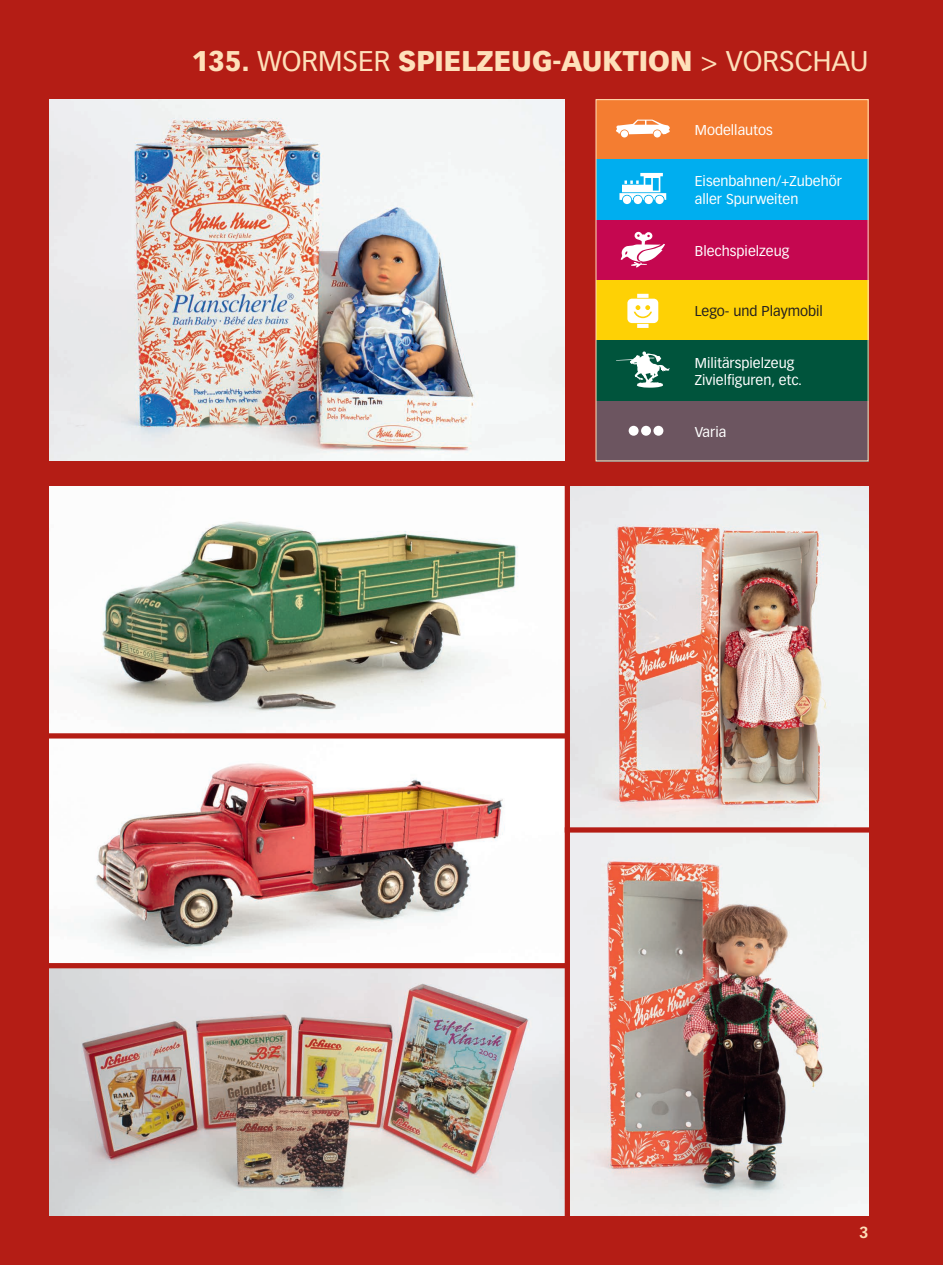
<style>
.page{position:relative;width:943px;height:1265px;background:#b41d15}
.page>*{position:absolute;margin:0;border:0;box-sizing:border-box;transform-origin:0 0}
.t1{font:900 28px "Vectora LT Std";color:#fee0ba}
.t2{font:700 15.75px "Vectora LT Std";color:#fee0ba}
.t3{font:14px/17.5px "Vectora LT Std";color:#fff}
.t4{font:14px "Vectora LT Std";color:#231f20}
.s1{font-weight:400}
</style>
<div class="page">
<div style="left:595px;top:99px;width:273px;height:61px;background:#f47d31"></div>
<div style="left:595px;top:160px;width:273px;height:60px;background:#00aeef"></div>
<div style="left:595px;top:220px;width:273px;height:60px;background:#c50750"></div>
<div style="left:595px;top:280px;width:273px;height:61px;background:#fed105"></div>
<div style="left:595px;top:341px;width:273px;height:60px;background:#00543c"></div>
<div style="left:595px;top:401px;width:273px;height:60px;background:#6c5560"></div>
<svg style="left:619px;top:173px;width:47px;height:31px"></svg>
<svg style="left:627px;top:294px;width:31px;height:34px"></svg>
<svg style="left:616px;top:120px;width:53px;height:17px"></svg>
<svg style="left:616px;top:351px;width:53px;height:37px"></svg>
<svg style="left:620px;top:232px;width:45px;height:36px"></svg>
<svg style="left:628px;top:426px;width:35px;height:10px"></svg>
<img style="left:49px;top:486px;width:819px;height:729px">
<div style="left:25px;top:733px;width:550px;height:6px;background:#b41d15"></div>
<img style="left:50px;top:100px;width:514px;height:361px">
<div style="left:19px;top:963px;width:551px;height:5px;background:#b41d15"></div>
<div style="left:564px;top:481px;width:6px;height:751px;background:#b41d15"></div>
<div style="left:564px;top:827px;width:357px;height:6px;background:#b41d15"></div>
<h1 class="t1" style="left:192px;top:44px;width:678px">135. <span class="s1">WORMSER</span> SPIELZEUG-AUKTION <span class="s1">&gt; VORSCHAU</span></h1>
<p class="t3" style="left:694px;top:121px;width:80px">Modellautos</p>
<p class="t3" style="left:694px;top:173px;width:149px">Eisenbahnen/+Zubehör aller Spurweiten</p>
<p class="t3" style="left:694px;top:242px;width:96px">Blechspielzeug</p>
<p class="t4" style="left:694px;top:303px;width:130px">Lego- und Playmobil</p>
<p class="t3" style="left:694px;top:354px;width:109px">Militärspielzeug<br>Zivielfiguren, etc.</p>
<p class="t3" style="left:694px;top:423px;width:33px">Varia</p>
<p class="t2" style="left:859px;top:1223px;width:11px">3</p>
</div>
